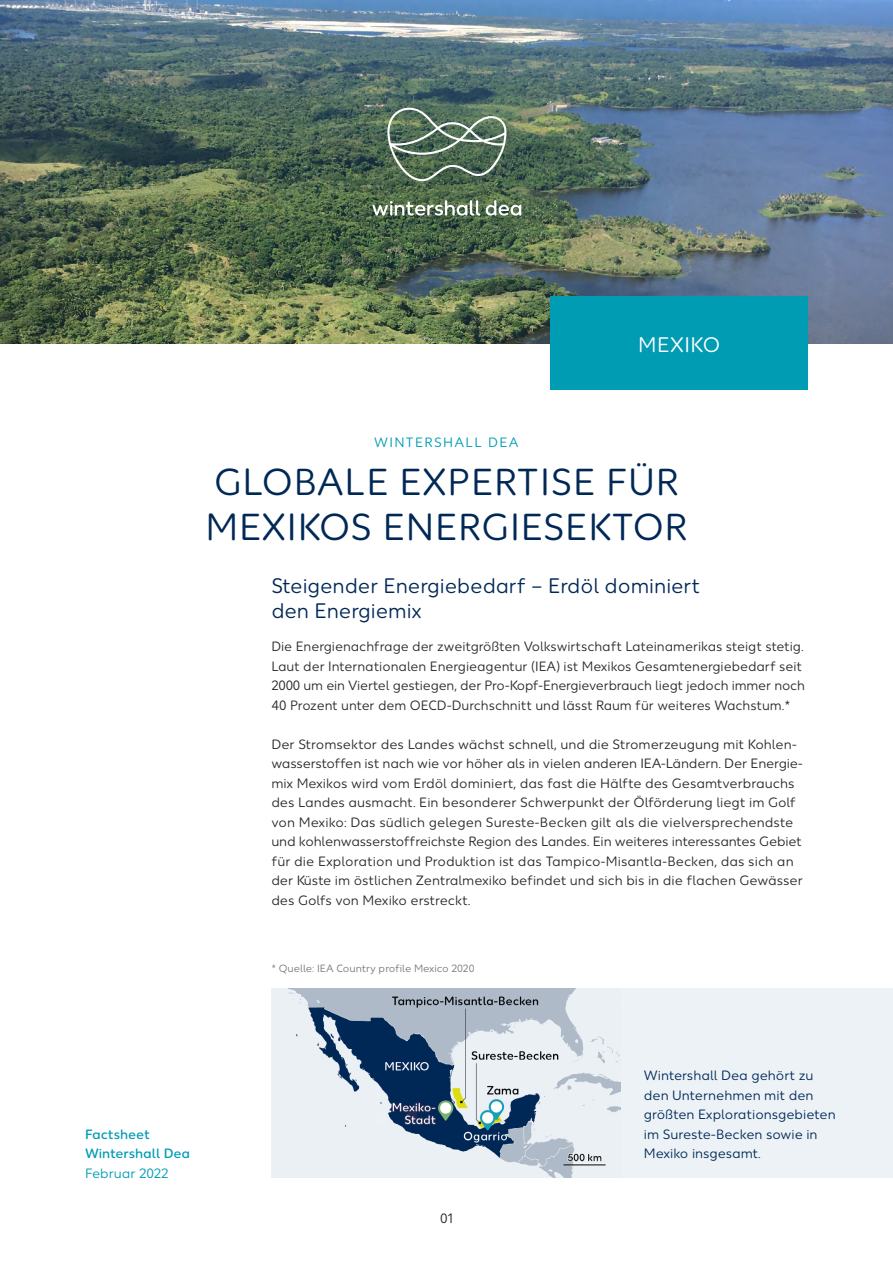
<style>
.page{position:relative;width:893px;height:1263px;background:#fff}
.page>*{position:absolute;margin:0;border:0;box-sizing:border-box;transform-origin:0 0}
.WD_Head_versal{font:37.5px/45px "Wintershall Dea";letter-spacing:.02em;color:#002856}
.WD_Head_14pt{font:21px/25.5px "Wintershall Dea";color:#002856}
.t1{font:21px "Wintershall Dea";letter-spacing:.03em;color:#fff}
.WD_Copy{font:13.5px/19.5px "Wintershall Dea";color:#282827}
.WD_Copy-2{font:13.5px/19.5px "Wintershall Dea";color:#002856}
.Randspalte{font:500 13.5px/19.5px "Wintershall Dea";letter-spacing:-.005em;color:#009cb4}
.t2{font:13.5px "Wintershall Dea";letter-spacing:.1em;color:#009cb4}
.Quelle_NEU{font:10.5px "Wintershall Dea";color:#787877}
.s1{font-weight:400}
</style>
<div class="page">
<img style="left:0;top:0;width:893px;height:343px">
<svg style="left:387px;top:108px;width:119px;height:73px;background:#667e6a"></svg>
<svg style="left:372px;top:200px;width:108px;height:16px"></svg>
<svg style="left:486px;top:200px;width:35px;height:16px"></svg>
<div style="left:550px;top:296px;width:258px;height:94px;background:#009cb4"></div>
<img style="left:271px;top:989px;width:351px;height:189px">
<div style="left:622px;top:989px;width:271px;height:189px;background:#ecf2f6"></div>
<p class="t2" style="left:374px;top:435px;width:146px">WINTERSHALL DEA</p>
<p class="t1" style="left:638px;top:332px;width:84px">MEXIKO</p>
<p class="WD_Head_versal" style="left:205px;top:462px;width:484px">GLOBALE EXPERTISE FÜR<br>MEXIKOS ENERGIESEKTOR</p>
<p class="WD_Head_14pt" style="left:271px;top:574px;width:430px">Steigender Energiebedarf – Erdöl dominiert den Energiemix</p>
<p class="WD_Copy" style="left:271px;top:638px;width:535px">Die Energienachfrage der zweitgrößten Volkswirtschaft Lateinamerikas steigt stetig.<br>Laut der Internationalen Energieagentur (IEA) ist Mexikos Gesamtenergiebedarf seit 2000 um ein Viertel gestiegen, der Pro-Kopf-Energieverbrauch liegt jedoch immer noch 40 Prozent unter dem OECD-Durchschnitt und lässt Raum für weiteres Wachstum.*</p>
<p class="WD_Copy" style="left:271px;top:735px;width:533px">Der Stromsektor des Landes wächst schnell, und die Stromerzeugung mit Kohlen&shy;wasserstoffen ist nach wie vor höher als in vielen anderen IEA-Ländern. Der Energie&shy;mix Mexikos wird vom Erdöl dominiert, das fast die Hälfte des Gesamtverbrauchs des Landes ausmacht. Ein besonderer Schwerpunkt der Ölförderung liegt im Golf von Mexiko: Das südlich gelegen Sureste-Becken gilt als die vielversprechendste und kohlenwasserstoffreichste Region des Landes. Ein weiteres interessantes Gebiet für die Exploration und Produktion ist das Tampico-Misantla-Becken, das sich an der Küste im östlichen Zentralmexiko befindet und sich bis in die flachen Gewässer des Golfs von Mexiko erstreckt.</p>
<p class="Quelle_NEU" style="left:271px;top:962px;width:205px">* Quelle: IEA Country profile Mexico 2020</p>
<p class="Randspalte" style="left:85px;top:1125px;width:66px">Factsheet</p>
<p class="Randspalte" style="left:85px;top:1144px;width:107px">Wintershall Dea<br><span class="s1">Februar 2022</span></p>
<p class="WD_Copy" style="left:440px;top:1209px;width:14px">01</p>
<p class="WD_Copy-2" style="left:644px;top:1067px;width:193px">Wintershall Dea gehört zu den Unternehmen mit den größten Explorationsgebieten im Sureste-Becken sowie in<br>Mexiko insgesamt.</p>
</div>
